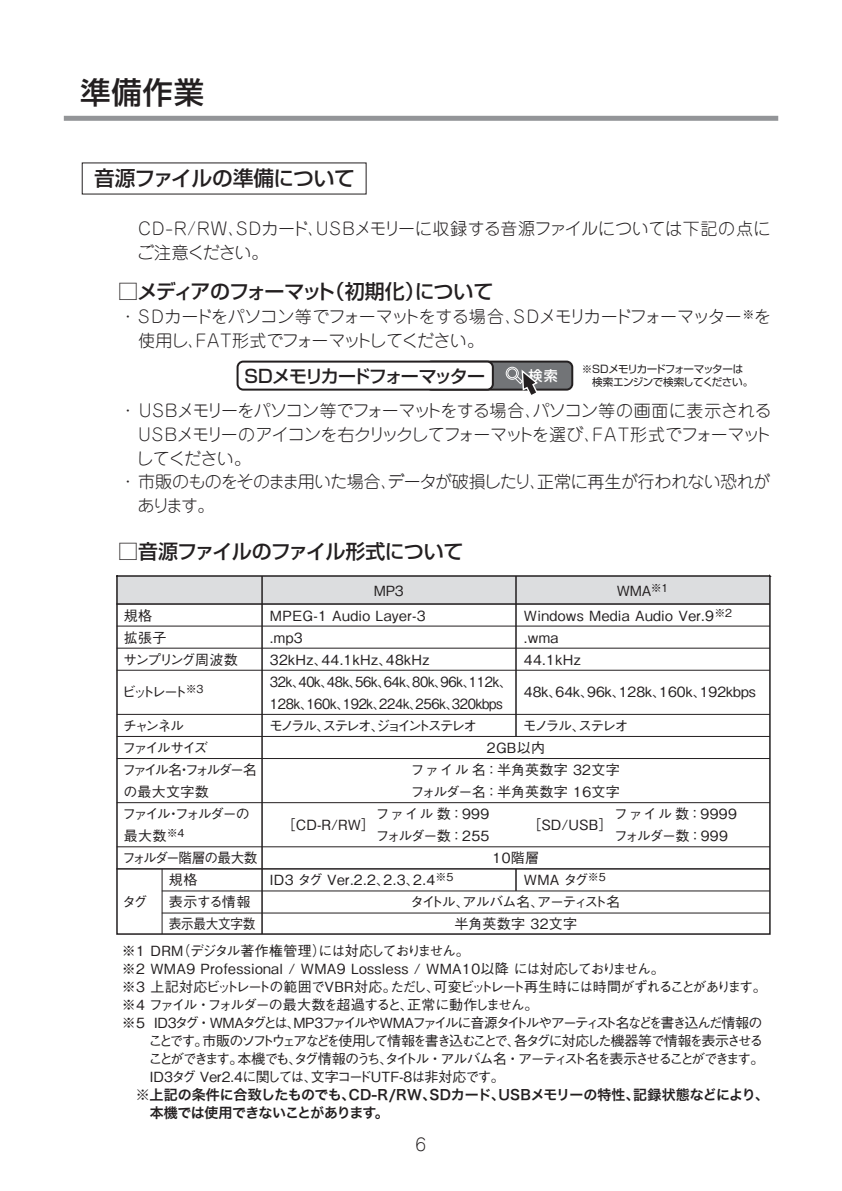
<style>
.page{position:relative;width:842px;height:1191px;background:#fff}
.page>*{position:absolute;margin:0;border:0;box-sizing:border-box;transform-origin:0 0}
.t1{font:500 30.4px "Shin Go Pro";color:#231f20}
.t2{font:500 20.8px "Shin Go Pro";letter-spacing:-.015em;color:#231f20}
.t3{font:500 20px "Shin Go Pro";letter-spacing:-.05em;color:#231f20}
.t4{font:500 20px "Shin Go Pro";letter-spacing:-.025em;color:#231f20}
.t5{font:500 18px "Shin Go Pro";letter-spacing:-.095em;color:#231f20}
.t6{font:300 17px/23.6px "Jun 101 Pro";letter-spacing:-.035em;color:#231f20}
.t7{font:300 17px/23.6px "Jun 101 Pro";letter-spacing:-.005em;color:#231f20}
.t8{font:500 14px/22px "Gothic BBB Pro";letter-spacing:-.04em;color:#231f20}
.t9{font:500 14px/22px "Gothic BBB Pro";letter-spacing:.025em;color:#231f20}
.t10{font:500 14px "Gothic BBB Pro";letter-spacing:-.095em;color:#231f20}
.t11{font:14px/18px "Hira Kaku Pro W6";letter-spacing:-.025em;color:#231f20}
.t12{font:500 14px "Gothic BBB Pro";letter-spacing:-.14em;color:#231f20}
.t13{font:500 14px "Gothic BBB Pro";letter-spacing:-.18em;color:#231f20}
.t14{font:500 14px "Gothic BBB Pro";letter-spacing:-.15em;color:#231f20}
.t15{font:500 14px "Gothic BBB Pro";letter-spacing:-.065em;color:#231f20}
.t16{font:500 14px "Gothic BBB Pro";color:#231f20}
.t17{font:500 14px "Gothic BBB Pro";letter-spacing:-.09em;color:#231f20}
.t18{font:500 14px "Gothic BBB Pro";letter-spacing:-.165em;color:#231f20}
.t19{font:500 14px "Gothic BBB Pro";letter-spacing:-.215em;color:#231f20}
.t20{font:500 14px "Gothic BBB Pro";letter-spacing:-.075em;color:#231f20}
.t21{font:500 14px "Gothic BBB Pro";letter-spacing:-.145em;color:#231f20}
.t22{font:500 14px "Shin Go Pro";color:#fff}
.t23{font:10.6px "Shin Go Pro";letter-spacing:-.07em;color:#231f20}
</style>
<div class="page">
<svg style="left:116px;top:574px;width:655px;height:361px"></svg>
<div style="left:64px;top:116px;width:714px;height:5px;background:#939598"></div>
<div style="left:426px;top:361px;width:146px;height:28px;background:#727477;border-radius:6px"></div>
<div style="left:425px;top:360px;width:148px;height:30px;border:2px solid #231f20;border-radius:6px"></div>
<div style="left:238px;top:361px;width:255px;height:28px;background:#fff;border-radius:6px"></div>
<div style="left:237px;top:360px;width:257px;height:30px;border:2px solid #231f20;border-radius:6px"></div>
<div style="left:506px;top:367px;width:13px;height:13px;border:1px solid #fff;border-radius:50%"></div>
<div style="left:508px;top:368px;width:9px;height:10px;border:1px solid #fff;border-radius:50%"></div>
<svg style="left:514px;top:368px;width:25px;height:27px"></svg>
<h1 class="t1" style="left:80px;top:67px;width:125px">準備作業</h1>
<h2 class="t2" style="left:94px;top:161px;width:262px">音源ファイルの準備について</h2>
<p class="t7" style="left:137px;top:215px;width:635px">CD-R/RW、SDカード、USBメモリーに収録する音源ファイルについては下記の点にご注意ください。</p>
<h3 class="t3" style="left:118px;top:275px;width:377px">□メディアのフォーマット（初期化）について</h3>
<p class="t6" style="left:138px;top:303px;width:635px;text-indent:-19px">・ SDカードをパソコン等でフォーマットをする場合、SDメモリカードフォーマッター<sup>※</sup>を使用し、FAT形式でフォーマットしてください。</p>
<p class="t5" style="left:244px;top:361px;width:242px">SDメモリカードフォーマッター</p>
<p class="t23" style="left:582px;top:360px;width:163px">※SDメモリカードフォーマッターは</p>
<p class="t22" style="left:528px;top:364px;width:31px">検索</p>
<p class="t23" style="left:582px;top:373px;width:173px">　検索エンジンで検索してください。</p>
<p class="t6" style="left:119px;top:397px;width:653px">・ USBメモリーをパソコン等でフォーマットをする場合、パソコン等の画面に表示される</p>
<p class="t6" style="left:138px;top:421px;width:635px">USBメモリーのアイコンを右クリックしてフォーマットを選び、FAT形式でフォーマット</p>
<p class="t6" style="left:136px;top:444px;width:116px">してください。</p>
<p class="t6" style="left:119px;top:468px;width:652px">・市販のものをそのまま用いた場合、データが破損したり、正常に再生が行われない恐れが</p>
<p class="t6" style="left:138px;top:492px;width:79px">あります。</p>
<h3 class="t4" style="left:118px;top:535px;width:347px">□音源ファイルのファイル形式について</h3>
<p class="t8" style="left:374px;top:578px;width:31px">MP3</p>
<p class="t8" style="left:617px;top:578px;width:53px">WMA<sup>※1</sup></p>
<p class="t9" style="left:524px;top:603px;width:210px">Windows Media Audio Ver.9<sup>※2 </sup>.wma<br>44.1kHz</p>
<p class="t16" style="left:524px;top:680px;width:233px">48k、64k、96k、128k、160k、192kbps</p>
<p class="t21" style="left:523px;top:714px;width:107px">モノラル、ステレオ</p>
<p class="t8" style="left:123px;top:603px;width:116px">規格<br>拡張子<br>サンプリング周波数</p>
<p class="t8" style="left:122px;top:679px;width:83px">ビットレート<sup>※3</sup></p>
<p class="t8" style="left:123px;top:713px;width:63px">チャンネル</p>
<p class="t18" style="left:122px;top:736px;width:87px">ファイルサイズ</p>
<p class="t19" style="left:122px;top:758px;width:136px">ファイル名・フォルダー名</p>
<p class="t8" style="left:123px;top:779px;width:87px">の最大文字数</p>
<p class="t18" style="left:122px;top:802px;width:129px">ファイル・フォルダーの</p>
<p class="t8" style="left:124px;top:823px;width:62px">最大数<sup>※4</sup></p>
<p class="t20" style="left:122px;top:846px;width:137px">フォルダー階層の最大数</p>
<p class="t8" style="left:169px;top:867px;width:30px">規格</p>
<p class="t8" style="left:122px;top:889px;width:27px">タグ</p>
<p class="t8" style="left:169px;top:889px;width:88px">表示する情報表示最大文字数</p>
<p class="t17" style="left:122px;top:940px;width:349px">※1 DRM（デジタル著作権管理）には対応しておりません。</p>
<p class="t9" style="left:122px;top:956px;width:544px">※2 WMA9 Professional / WMA9 Lossless / WMA10以降 には対応しておりません。</p>
<p class="t10" style="left:122px;top:976px;width:646px">※3 上記対応ビットレートの範囲でVBR対応。ただし、可変ビットレート再生時には時間がずれることがあります。</p>
<p class="t10" style="left:122px;top:994px;width:418px">※4 ファイル・フォルダーの最大数を超過すると、正常に動作しません。</p>
<p class="t12" style="left:122px;top:1012px;width:642px">※ 5 ID3タグ・WMAタグとは、MP3ファイルやWMAファイルに音源タイトルやアーティスト名などを書き込んだ情報の</p>
<p class="t14" style="left:148px;top:1030px;width:617px">ことです。市販のソフトウェアなどを使用して情報を書き込むことで、各タグに対応した機器等で情報を表示させる</p>
<p class="t13" style="left:148px;top:1048px;width:618px">ことができます。本機でも、タグ情報のうち、タイトル・アルバム名・アーティスト名を表示させることができます。</p>
<p class="t15" style="left:150px;top:1066px;width:357px">ID3タグ Ver2.4に関しては、文字コードUTF-8は非対応です。</p>
<p class="t11" style="left:150px;top:1085px;width:621px;text-indent:-14px">※上記の条件に合致したものでも、CD-R/RW、SDカード、USBメモリーの特性、記録状態などにより、本機では使用できないことがあります。</p>
<p class="t8" style="left:269px;top:603px;width:245px">MPEG-1 Audio Layer-3<br>.mp3<br>32kHz、44.1kHz、48kHz<br>32k、40k、48k、56k、64k、80k、96k、112k、<br>128k、160k、192k、224k、256k、320kbpsモノラル、ステレオ、ジョイントステレオ</p>
<p class="t9" style="left:410px;top:735px;width:211px;text-align:center">2GB以内<br>ファイル名：半角英数字 32文字フォルダー名：半角英数字 16文字</p>
<p class="t8" style="left:281px;top:812px;width:95px">［CD-R/RW］</p>
<p class="t9" style="left:614px;top:801px;width:124px">ファイル数：9999フォルダー数：999</p>
<p class="t9" style="left:375px;top:801px;width:116px">ファイル数：999フォルダー数：255</p>
<p class="t8" style="left:527px;top:812px;width:87px">［SD/USB］</p>
<p class="t8" style="left:493px;top:845px;width:48px">10階層</p>
<p class="t8" style="left:410px;top:889px;width:211px;text-align:center">タイトル、アルバム名、アーティスト名半角英数字 32文字</p>
<p class="t8" style="left:270px;top:867px;width:185px">ID3 タグ Ver.2.2、2.3、2.4<sup>※5</sup></p>
<p class="t8" style="left:524px;top:867px;width:83px">WMA タグ<sup>※5</sup></p>
<p class="t6" style="left:416px;top:1131px;width:12px">6</p>
</div>
